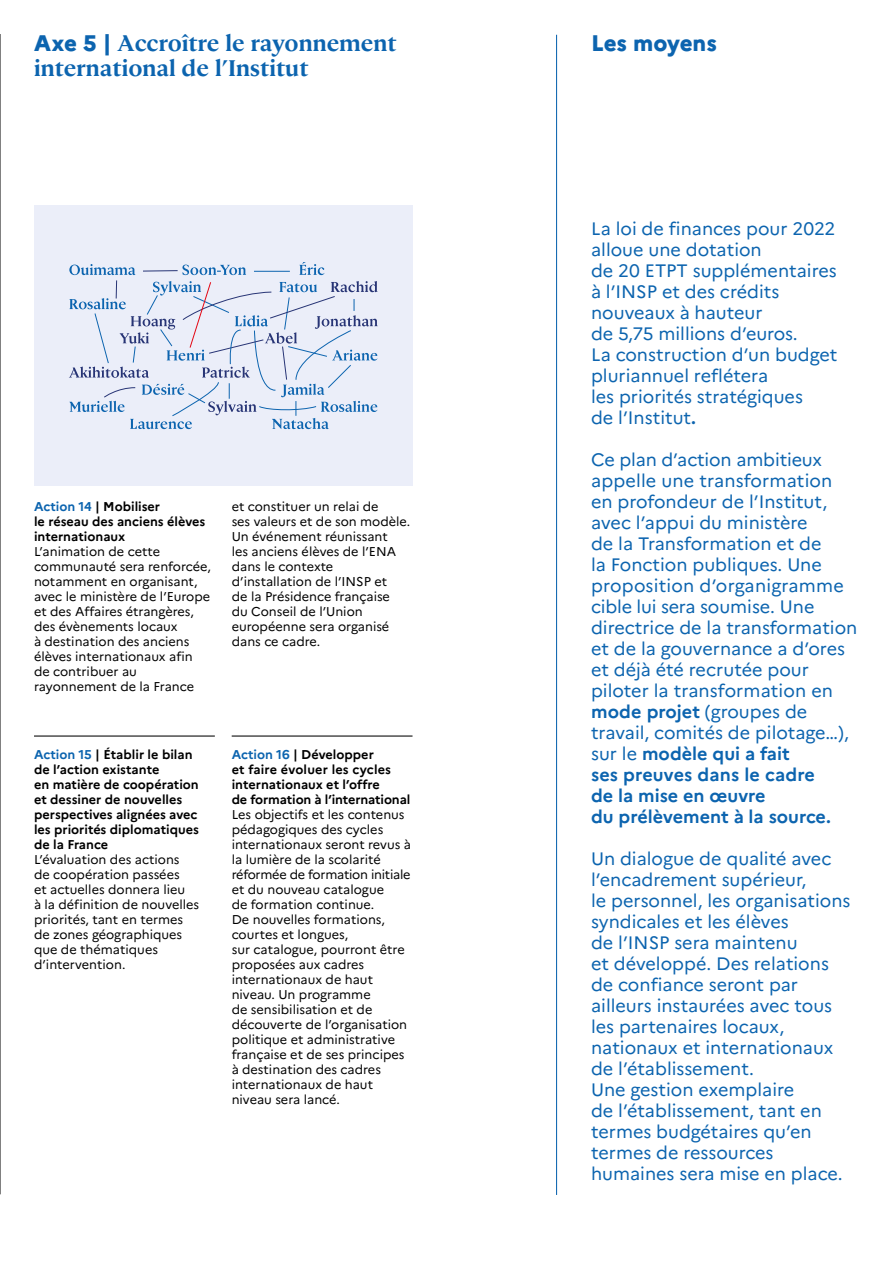
<style>
.page{position:relative;width:893px;height:1263px;background:#fff}
.page>*{position:absolute;margin:0;border:0;box-sizing:border-box;transform-origin:0 0}
.t1{font:700 22.5px/25.5px "INSP Serif";color:#0c64af}
.t2{font:800 22.5px "Marianne";color:#0c64af}
.t3{font:18px/21px "Marianne";color:#0c64af}
.t4{font:12.75px/15px "Marianne";color:#000}
.t5{font:700 12.75px/15px "Marianne";color:#000}
.s1{font-family:"Marianne";font-weight:800}
.s2{color:#0c64af}
.s3{font-weight:700}
</style>
<div class="page">
<hr style="left:0;top:34px;width:1px;height:1160px;background:#000">
<hr style="left:34px;top:735px;width:181px;height:1px;background:#000">
<hr style="left:556px;top:35px;width:1px;height:1160px;background:#0c64af">
<hr style="left:232px;top:735px;width:180px;height:1px;background:#000">
<div style="left:34px;top:205px;width:378px;height:281px;background:#ebeef9"></div>
<svg style="left:69px;top:262px;width:309px;height:167px"></svg>
<h1 class="t1" style="left:34px;top:29px;width:364px"><span class="s1">Axe 5 |</span> Accroître le rayonnement international de l’Institut</h1>
<h1 class="t2" style="left:591px;top:29px;width:127px">Les moyens</h1>
<p class="t5" style="left:34px;top:499px;width:173px"><span class="s2">Action 14</span> | Mobiliser<br>le réseau des anciens élèves internationaux</p>
<p class="t4" style="left:34px;top:544px;width:178px">L’animation de cette communauté sera renforcée, notamment en organisant, avec le ministère de l’Europe et des Affaires étrangères, des évènements locaux<br>à destination des anciens élèves internationaux afin de contribuer au rayonnement de la France</p>
<p class="t5" style="left:34px;top:747px;width:166px"><span class="s2">Action 15</span> | Établir le bilan de l’action existante<br>en matière de coopération et dessiner de nouvelles perspectives alignées avec les priorités diplomatiques de la France</p>
<p class="t4" style="left:34px;top:852px;width:167px">L’évaluation des actions<br>de coopération passées<br>et actuelles donnera lieu<br>à la définition de nouvelles priorités, tant en termes de zones géographiques que de thématiques d’intervention.</p>
<p class="t4" style="left:232px;top:499px;width:180px">et constituer un relai de<br>ses valeurs et de son modèle.<br>Un événement réunissant<br>les anciens élèves de l’ENA dans le contexte d’installation de l’INSP et<br>de la Présidence française<br>du Conseil de l’Union européenne sera organisé dans ce cadre.</p>
<p class="t5" style="left:232px;top:747px;width:180px"><span class="s2">Action 16</span> | Développer<br>et faire évoluer les cycles internationaux et l’offre<br>de formation à l’international</p>
<p class="t4" style="left:232px;top:807px;width:181px">Les objectifs et les contenus pédagogiques des cycles internationaux seront revus à la lumière de la scolarité réformée de formation initiale et du nouveau catalogue<br>de formation continue.<br>De nouvelles formations, courtes et longues,<br>sur catalogue, pourront être proposées aux cadres internationaux de haut niveau. Un programme<br>de sensibilisation et de découverte de l’organisation politique et administrative française et de ses principes à destination des cadres internationaux de haut niveau sera lancé.</p>
<p class="t3" style="left:591px;top:218px;width:248px">La loi de finances pour 2022 alloue une dotation<br>de 20 ETPT supplémentaires à l’INSP et des crédits nouveaux à hauteur<br>de 5,75 millions d’euros.<br>La construction d’un budget pluriannuel reflétera<br>les priorités stratégiques<br>de l’Institut<span class="s3">.</span></p>
<p class="t3" style="left:591px;top:449px;width:268px">Ce plan d’action ambitieux appelle une transformation en profondeur de l’Institut, avec l’appui du ministère<br>de la Transformation et de<br>la Fonction publiques. Une proposition d’organigramme cible lui sera soumise. Une directrice de la transformation et de la gouvernance a d’ores et déjà été recrutée pour piloter la transformation en <span class="s3">mode projet</span> (groupes de travail, comités de pilotage…), sur le <span class="s3">modèle qui a fait<br>ses preuves dans le cadre<br>de la mise en œuvre<br>du prélèvement à la source.</span></p>
<p class="t3" style="left:591px;top:848px;width:261px">Un dialogue de qualité avec l’encadrement supérieur,<br>le personnel, les organisations syndicales et les élèves<br>de l’INSP sera maintenu<br>et développé. Des relations de confiance seront par ailleurs instaurées avec tous les partenaires locaux, nationaux et internationaux de l’établissement.<br>Une gestion exemplaire<br>de l’établissement, tant en termes budgétaires qu’en termes de ressources humaines sera mise en place.</p>
</div>
